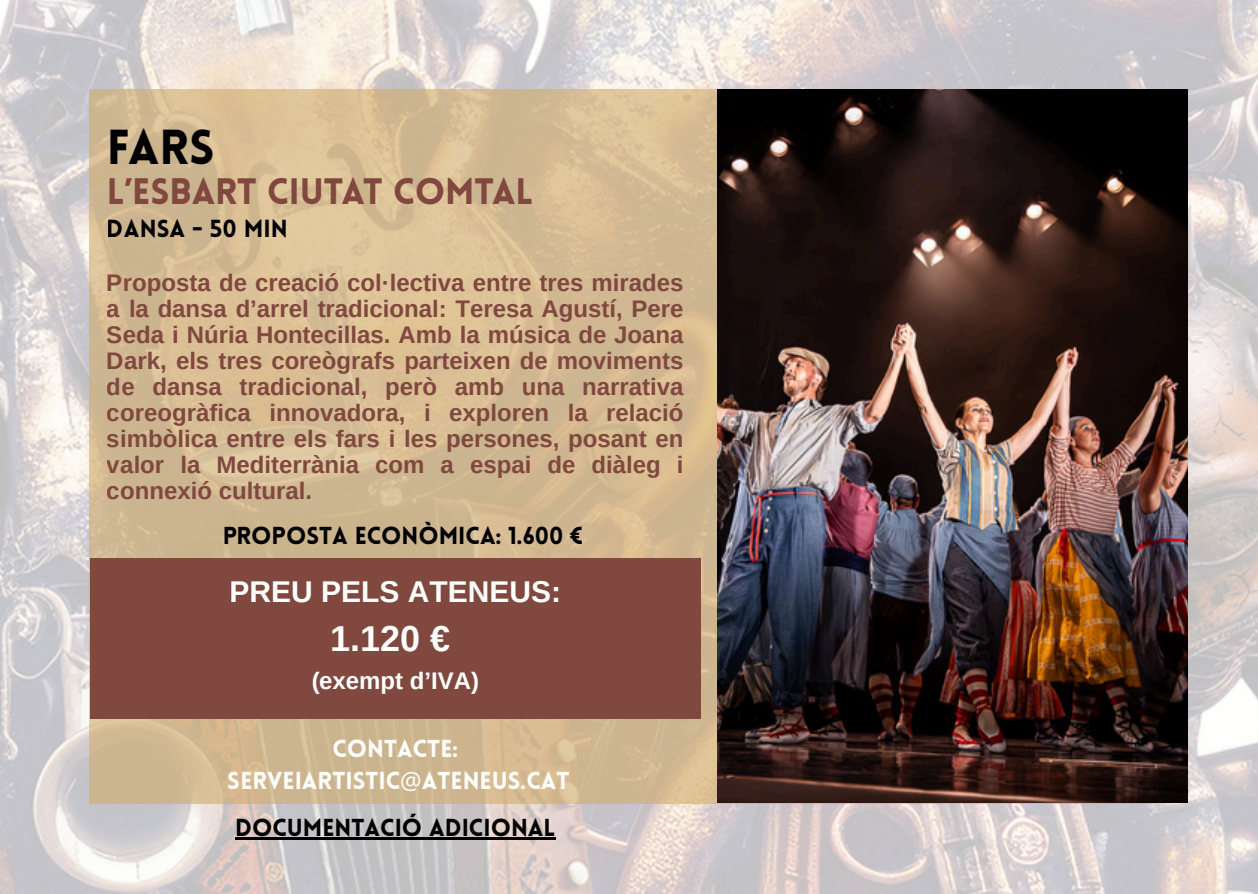
<style>
.page{position:relative;width:1258px;height:894px;background:#fff}
.page>*{position:absolute;margin:0;border:0;box-sizing:border-box;transform-origin:0 0}
.t1{font:900 48px "Lovelo";color:#000}
.t2{font:900 36px "Lovelo";color:#80483f}
.t3{font:700 36px "Arimo";color:#fefefd}
.t4{font:700 30px "Arimo";color:#fefefd}
.t5{font:700 24px/26.1px "Arimo";color:#80483f;text-align:justify}
.t6{font:900 24px "Lovelo";color:#000}
.t7{font:900 24px/32.1px "Lovelo";color:#fefefd;text-align:center}
.t8{font:700 24px "Arimo";color:#fefefd}
.s1{font-family:"Noto Sans";font-weight:400}
</style>
<div class="page">
<img style="left:0;top:0;width:1258px;height:893px">
<div style="left:89px;top:89px;width:1063px;height:714px;background:linear-gradient(to bottom,#d9bf96,#ceb690)"></div>
<div style="left:90px;top:558px;width:610px;height:160px;background:#80483f"></div>
<hr style="left:235px;top:837px;width:320px;height:2px;background:#000">
<img style="left:717px;top:89px;width:470px;height:713px">
<h1 class="t1" style="left:107px;top:128px;width:109px">FARS</h1>
<h2 class="t2" style="left:107px;top:177px;width:428px">L’ESBART CIUTAT COMTAL</h2>
<p class="t6" style="left:107px;top:219px;width:182px">DANSA - 50 MIN</p>
<p class="t5" style="left:107px;top:270px;width:578px">Proposta de creació col·lectiva entre tres mirades a la dansa d’arrel tradicional: Teresa Agustí, Pere Seda i Núria Hontecillas. Amb la música de Joana Dark, els tres coreògrafs parteixen de moviments de dansa tradicional, però amb una narrativa coreogràfica innovadora, i exploren la relació simbòlica entre els fars i les persones, posant en valor la Mediterrània com a espai de diàleg i connexió cultural.</p>
<p class="t6" style="left:222px;top:525px;width:362px">PROPOSTA ECONÒMICA: 1.600 €</p>
<p class="t4" style="left:230px;top:575px;width:333px">PREU PELS ATENEUS:</p>
<h2 class="t3" style="left:330px;top:618px;width:121px">1.120 €</h2>
<p class="t8" style="left:311px;top:666px;width:169px">(exempt d’IVA)</p>
<p class="t7" style="left:228px;top:734px;width:343px">CONTACTE:<br>SERVEIARTISTIC<span class="s1">@</span>ATENEUS.CAT</p>
<p class="t6" style="left:235px;top:817px;width:322px">DOCUMENTACIÓ ADICIONAL</p>
</div>
